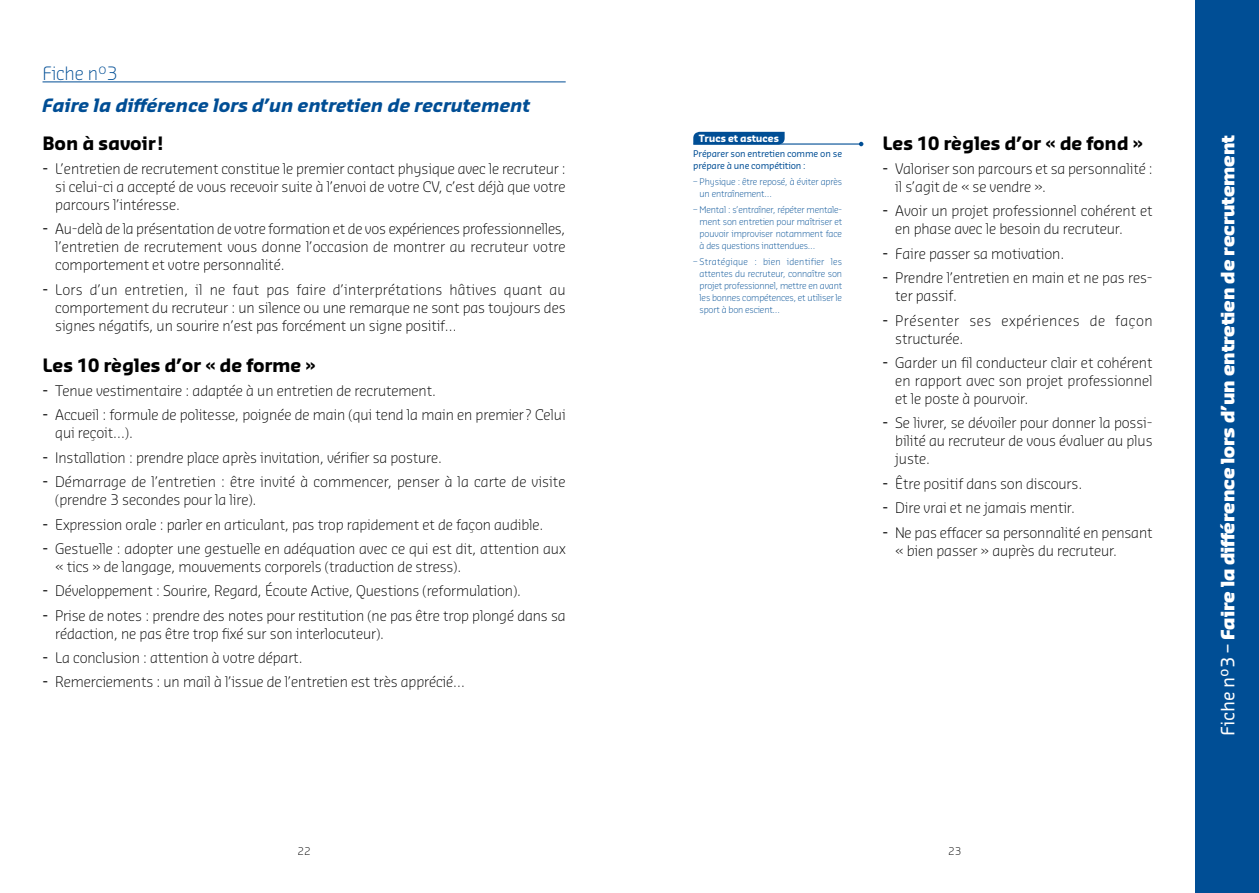
<style>
.page{position:relative;width:1259px;height:893px;background:#fff}
.page>*{position:absolute;margin:0;border:0;box-sizing:border-box;transform-origin:0 0}
.t1{font:700 18px "Sansa";letter-spacing:-.01em;color:#000}
.t2{font:900 18px "Sansa";letter-spacing:-.01em;color:#fff}
.t3{font:italic 700 18px "Sansa";letter-spacing:-.01em;color:#004e95}
.t4{font:300 18px "Sansa";letter-spacing:-.01em;color:#004e95}
.t5{font:300 14.25px/18px "Sansa";letter-spacing:-.01em;color:#000}
.t6{font:300 14.25px/18px "Sansa";letter-spacing:.03em;color:#000}
.t7{font:300 10.5px "Sansa";color:#000}
.t8{font:700 9.75px "Sansa";letter-spacing:-.01em;color:#fff}
.t9{font:300 9px/12px "Sansa";letter-spacing:-.02em;color:#004e95;text-align:justify}
.t10{font:9px/12px "Sansa";letter-spacing:-.02em;color:#004e95}
.s1{font-weight:400}
</style>
<div class="page">
<hr style="left:43px;top:82px;width:523px;height:1px;background:#004e95">
<div style="left:1195px;top:0;width:64px;height:893px;background:#004e95"></div>
<hr style="left:694px;top:143px;width:167px;height:2px;background:#004e95">
<svg style="left:859px;top:142px;width:4px;height:4px"></svg>
<svg style="left:693px;top:132px;width:91px;height:13px"></svg>
<p class="t4" style="left:43px;top:62px;width:77px">Fiche n°3</p>
<p class="t3" style="left:43px;top:94px;width:489px">Faire la différence lors d’un entretien de recrutement</p>
<p class="t1" style="left:43px;top:132px;width:122px">Bon à savoir!</p>
<p class="t5" style="left:55px;top:159px;width:512px;text-align:justify;text-indent:-13px"><span class="s1">-</span> L’entretien de recrutement constitue le premier contact physique avec le recruteur : si celui-ci a accepté de vous recevoir suite à l’envoi de votre CV, c’est déjà que votre parcours l’intéresse.</p>
<p class="t5" style="left:55px;top:220px;width:512px;text-align:justify;text-indent:-13px"><span class="s1">-</span> Au-delà de la présentation de votre formation et de vos expériences professionnelles, l’entretien de recrutement vous donne l’occasion de montrer au recruteur votre comportement et votre personnalité.</p>
<p class="t5" style="left:55px;top:280px;width:512px;text-align:justify;text-indent:-13px"><span class="s1">-</span> Lors d’un entretien, il ne faut pas faire d’interprétations hâtives quant au comportement du recruteur : un silence ou une remarque ne sont pas toujours des signes négatifs, un sourire n’est pas forcément un signe positif…</p>
<p class="t1" style="left:43px;top:354px;width:275px">Les 10 règles d’or « de forme »</p>
<p class="t5" style="left:43px;top:381px;width:395px"><span class="s1">-</span> Tenue vestimentaire : adaptée à un entretien de recrutement.</p>
<p class="t5" style="left:55px;top:406px;width:512px;text-indent:-13px"><span class="s1">-</span> Accueil : formule de politesse, poignée de main (qui tend la main en premier ? Celui qui reçoit…).</p>
<p class="t5" style="left:43px;top:448px;width:401px"><span class="s1">-</span> Installation : prendre place après invitation, vérifier sa posture.</p>
<p class="t5" style="left:55px;top:472px;width:512px;text-indent:-13px"><span class="s1">-</span> Démarrage de l’entretien : être invité à commencer, penser à la carte de visite (prendre 3 secondes pour la lire).</p>
<p class="t5" style="left:43px;top:515px;width:502px"><span class="s1">-</span> Expression orale : parler en articulant, pas trop rapidement et de façon audible.</p>
<p class="t5" style="left:55px;top:539px;width:512px;text-indent:-13px"><span class="s1">-</span> Gestuelle : adopter une gestuelle en adéquation avec ce qui est dit, attention aux « tics » de langage, mouvements corporels (traduction de stress).</p>
<p class="t5" style="left:43px;top:582px;width:480px"><span class="s1">-</span> Développement : Sourire, Regard, Écoute Active, Questions (reformulation).</p>
<p class="t5" style="left:55px;top:606px;width:512px;text-indent:-13px"><span class="s1">-</span> Prise de notes : prendre des notes pour restitution (ne pas être trop plongé dans sa rédaction, ne pas être trop fixé sur son interlocuteur).</p>
<p class="t5" style="left:43px;top:648px;width:261px"><span class="s1">-</span> La conclusion : attention à votre départ.</p>
<p class="t5" style="left:43px;top:673px;width:424px"><span class="s1">-</span> Remerciements : un mail à l’issue de l’entretien est très apprécié…</p>
<p class="t8" style="left:699px;top:132px;width:82px">Trucs et astuces</p>
<p class="t10" style="left:693px;top:147px;width:150px">Préparer son entretien comme on se prépare à une compétition :</p>
<p class="t9" style="left:699px;top:175px;width:144px;text-indent:-6px">– Physique : être reposé, à éviter après un entraînement…</p>
<p class="t9" style="left:699px;top:204px;width:144px;text-indent:-6px">– Mental : s’entraîner, répéter mentale&shy;ment son entretien pour maîtriser et pouvoir improviser notamment face à des questions inattendues…</p>
<p class="t9" style="left:699px;top:256px;width:144px;text-indent:-6px">– Stratégique : bien identifier les attentes du recruteur, connaître son projet professionnel, mettre en avant les bonnes compétences, et utiliser le sport à bon escient…</p>
<p class="t1" style="left:882px;top:132px;width:262px">Les 10 règles d’or « de fond »</p>
<p class="t5" style="left:895px;top:159px;width:259px;text-indent:-13px"><span class="s1">-</span> Valoriser son parcours et sa personnalité : il s’agit de « se vendre ».</p>
<p class="t5" style="left:895px;top:202px;width:259px;text-indent:-13px"><span class="s1">-</span> Avoir un projet professionnel cohérent et en phase avec le besoin du recruteur.</p>
<p class="t5" style="left:882px;top:244px;width:183px"><span class="s1">-</span> Faire passer sa motivation.</p>
<p class="t5" style="left:895px;top:269px;width:259px;text-indent:-13px"><span class="s1">-</span> Prendre l’entretien en main et ne pas res&shy;ter passif.</p>
<p class="t6" style="left:895px;top:311px;width:259px;text-indent:-13px"><span class="s1">-</span> Présenter ses expériences de façon structurée.</p>
<p class="t5" style="left:895px;top:353px;width:259px;text-align:justify;text-indent:-13px"><span class="s1">-</span> Garder un fil conducteur clair et cohérent en rapport avec son projet professionnel et le poste à pourvoir.</p>
<p class="t5" style="left:895px;top:414px;width:259px;text-align:justify;text-indent:-13px"><span class="s1">-</span> Se livrer, se dévoiler pour donner la possi&shy;bilité au recruteur de vous évaluer au plus juste.</p>
<p class="t5" style="left:882px;top:474px;width:201px"><span class="s1">-</span> Être positif dans son discours.</p>
<p class="t5" style="left:882px;top:498px;width:194px"><span class="s1">-</span> Dire vrai et ne jamais mentir.</p>
<p class="t5" style="left:895px;top:523px;width:259px;text-indent:-13px"><span class="s1">-</span> Ne pas effacer sa personnalité en pensant « bien passer » auprès du recruteur.</p>
<p class="t7" style="left:297px;top:844px;width:15px">22</p>
<p class="t7" style="left:948px;top:844px;width:15px">23</p>
<p class="t2" style="left:1216px;top:736px;width:602px;rotate:-90deg"><span class="s1">Fiche n°3 –</span> Faire la différence lors d’un entretien de recrutement</p>
</div>
